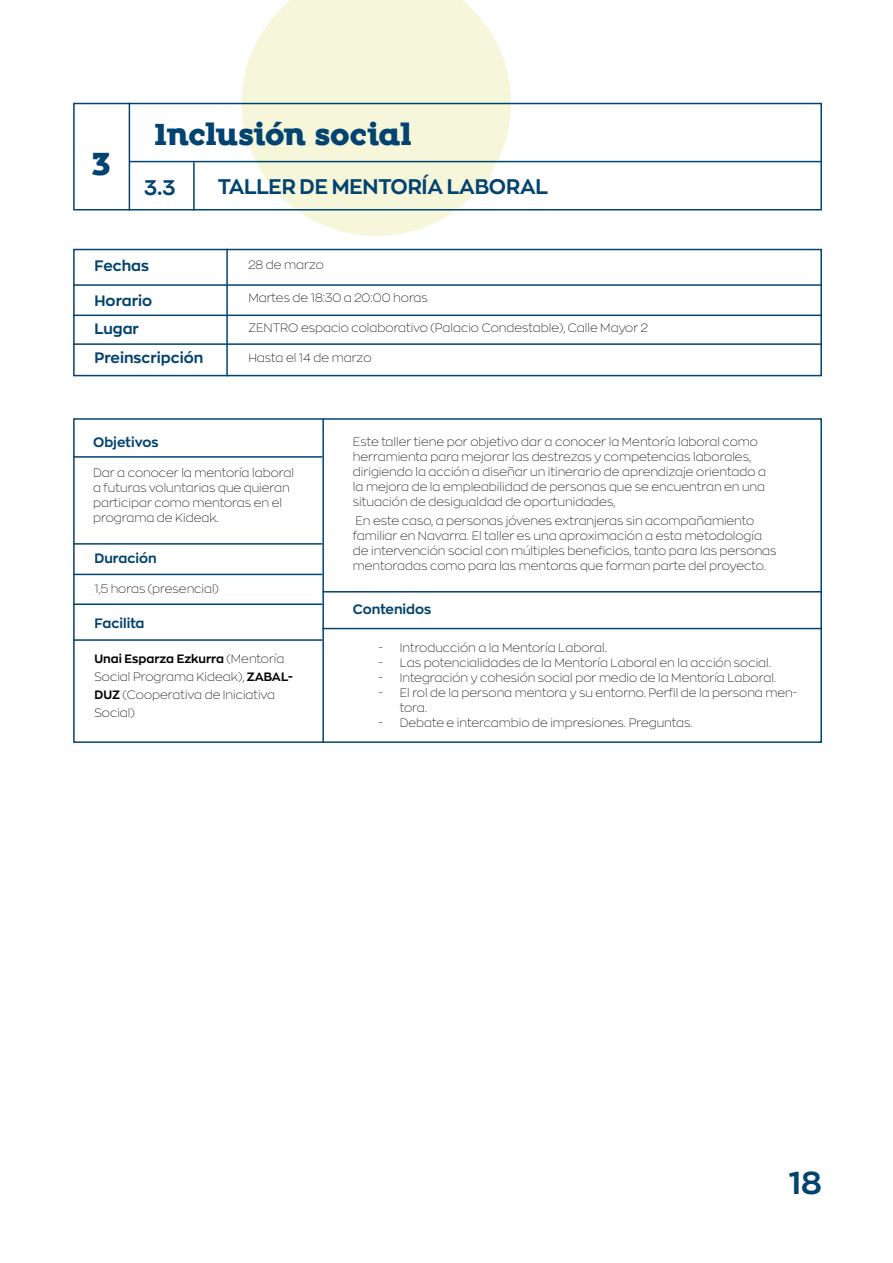
<style>
.page{position:relative;width:893px;height:1263px;background:#fff}
.page>*{position:absolute;margin:0;border:0;box-sizing:border-box;transform-origin:0 0}
.t1{font:700 31.5px "Zona Pro";color:#02446f}
.t2{font:900 31.5px "Zona Black Slab";color:#02446f}
.t3{font:900 30px "Zona Black Slab";letter-spacing:-.03em;color:#02446f}
.t4{font:700 21px "Zona Pro";letter-spacing:-.01em;color:#02446f}
.t5{font:700 15px/27.9px "Zona Pro";color:#02446f}
.t6{font:700 13.5px "Zona Pro";color:#02446f}
.t7{font:200 12px/15px "Zona Pro";color:#020203}
.s1{font-weight:700}
</style>
<div class="page">
<svg style="left:242px;top:0;width:269px;height:236px;fill:#f5f6da"></svg>
<div style="left:73px;top:103px;width:749px;height:107px;border:2px solid #02446f"></div>
<hr style="left:129px;top:103px;width:1px;height:107px;background:#02446f">
<hr style="left:129px;top:161px;width:693px;height:1px;background:#02446f">
<hr style="left:193px;top:162px;width:2px;height:48px;background:#02446f">
<div style="left:73px;top:249px;width:749px;height:127px;border:2px solid #02446f"></div>
<div style="left:73px;top:418px;width:749px;height:325px;border:2px solid #02446f"></div>
<hr style="left:73px;top:284px;width:749px;height:2px;background:#02446f">
<hr style="left:73px;top:315px;width:749px;height:1px;background:#02446f">
<hr style="left:73px;top:343px;width:749px;height:2px;background:#02446f">
<hr style="left:226px;top:249px;width:2px;height:127px;background:#02446f">
<hr style="left:322px;top:419px;width:2px;height:324px;background:#02446f">
<hr style="left:73px;top:603px;width:249px;height:2px;background:#02446f">
<hr style="left:73px;top:639px;width:249px;height:2px;background:#02446f">
<hr style="left:73px;top:574px;width:249px;height:1px;background:#02446f">
<hr style="left:73px;top:543px;width:249px;height:2px;background:#02446f">
<hr style="left:73px;top:456px;width:249px;height:2px;background:#02446f">
<hr style="left:323px;top:591px;width:499px;height:1px;background:#02446f">
<hr style="left:323px;top:628px;width:499px;height:1px;background:#02446f">
<h1 class="t2" style="left:92px;top:146px;width:21px">3</h1>
<h2 class="t3" style="left:155px;top:117px;width:259px">Inclusión social</h2>
<h3 class="t4" style="left:218px;top:173px;width:332px">TALLER DE MENTORÍA LABORAL</h3>
<h3 class="t4" style="left:144px;top:174px;width:33px">3.3</h3>
<p class="t5" style="left:95px;top:252px;width:56px">Fechas</p>
<p class="t7" style="left:248px;top:257px;width:77px">28 de marzo</p>
<p class="t5" style="left:95px;top:286px;width:59px">Horario<br>Lugar</p>
<p class="t5" style="left:95px;top:344px;width:110px">Preinscripción</p>
<p class="t7" style="left:248px;top:290px;width:181px">Martes de 18:30 a 20:00 horas</p>
<p class="t7" style="left:248px;top:320px;width:401px">ZENTRO espacio colaborativo (Palacio Condestable), Calle Mayor 2</p>
<p class="t7" style="left:248px;top:350px;width:125px">Hasta el 14 de marzo</p>
<p class="t6" style="left:93px;top:434px;width:67px">Objetivos</p>
<p class="t7" style="left:93px;top:465px;width:202px">Dar a conocer la mentoría laboral a futuras voluntarias que quieran participar como mentoras en el programa de Kideak.</p>
<p class="t6" style="left:95px;top:550px;width:64px">Duración</p>
<p class="t7" style="left:95px;top:581px;width:126px">1,5 horas (presencial)</p>
<p class="t6" style="left:95px;top:614px;width:51px">Facilita</p>
<p class="t7" style="left:95px;top:649px;width:200px;line-height:18px"><span class="s1">Unai Esparza Ezkurra</span> (Mentoría<br>Social Programa Kideak), <span class="s1">ZABAL-<br>DUZ</span> (Cooperativa de Iniciativa<br>Social)</p>
<p class="t7" style="left:353px;top:434px;width:415px">Este taller tiene por objetivo dar a conocer la Mentoría laboral como herramienta para mejorar las destrezas y competencias laborales, dirigiendo la acción a diseñar un itinerario de aprendizaje orientado a la mejora de la empleabilidad de personas que se encuentran en una situación de desigualdad de oportunidades,</p>
<p class="t7" style="left:353px;top:513px;width:425px">En este caso, a personas jóvenes extranjeras sin acompañamiento familiar en Navarra. El taller es una aproximación a esta metodología de intervención social con múltiples beneficios, tanto para las personas mentoradas como para las mentoras que forman parte del proyecto.</p>
<p class="t6" style="left:353px;top:601px;width:80px">Contenidos</p>
<p class="t7" style="left:378px;top:640px;width:230px">- Introducción a la Mentoría Laboral.</p>
<p class="t7" style="left:378px;top:655px;width:394px">- Las potencialidades de la Mentoría Laboral en la acción social.</p>
<p class="t7" style="left:378px;top:670px;width:399px">- Integración y cohesión social por medio de la Mentoría Laboral.</p>
<p class="t7" style="left:400px;top:685px;width:399px;text-indent:-21px">- El rol de la persona mentora y su entorno. Perfil de la persona men&shy;tora.</p>
<p class="t7" style="left:378px;top:715px;width:316px">- Debate e intercambio de impresiones. Preguntas.</p>
<h1 class="t1" style="left:789px;top:1163px;width:35px">18</h1>
</div>
